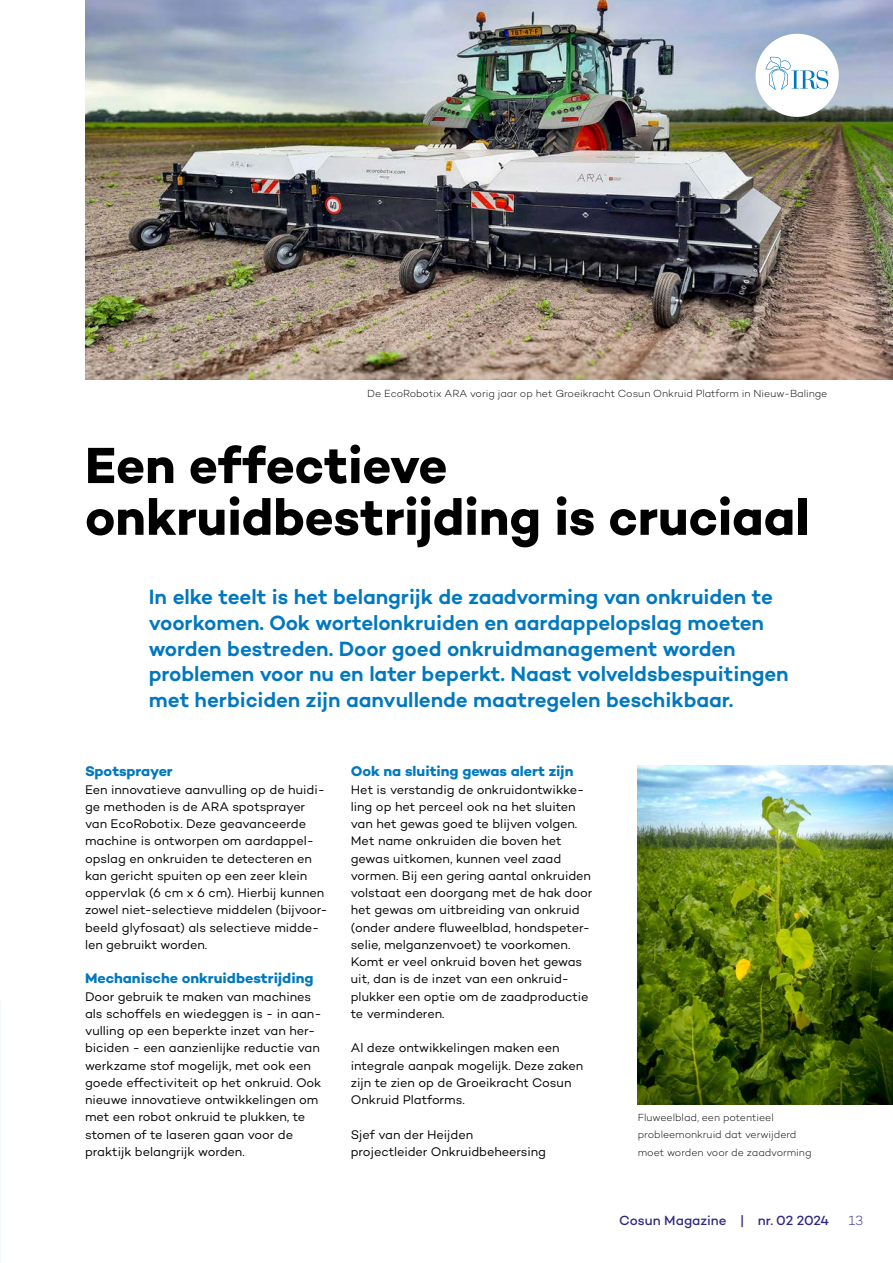
<style>
.page{position:relative;width:893px;height:1263px;background:#fff}
.page>*{position:absolute;margin:0;border:0;box-sizing:border-box;transform-origin:0 0}
.t1{font:700 51.75px/51.8px "Campton";letter-spacing:-.005em;color:#000}
.t2{font:600 21px/25.8px "Campton";letter-spacing:-.005em;color:#0078bf}
.t3{font:700 14.25px "Campton";color:#0078bf}
.t4{font:500 13.5px "Campton";color:#312783}
.t5{font:300 13.5px "Campton";color:#312783}
.t6{font:12.75px/17.2px "Campton";letter-spacing:-.005em;color:#000}
.t7{font:300 10.5px/17.2px "Campton";letter-spacing:-.005em;color:#000}
</style>
<div class="page">
<img style="left:85px;top:0;width:808px;height:379px">
<div style="left:756px;top:34px;width:83px;height:83px;background:#fff;border-radius:50%"></div>
<svg style="left:765px;top:57px;width:63px;height:33px"></svg>
<img style="left:638px;top:765px;width:255px;height:339px">
<p class="t7" style="left:367px;top:384px;width:462px">De EcoRobotix ARA vorig jaar op het Groeikracht Cosun Onkruid Platform in Nieuw-Balinge</p>
<h1 class="t1" style="left:85px;top:439px;width:726px">Een effectieve onkruidbestrijding is cruciaal</h1>
<p class="t2" style="left:149px;top:583px;width:641px">In elke teelt is het belangrijk de zaadvorming van onkruiden te voorkomen. Ook wortelonkruiden en aardappelopslag moeten worden bestreden. Door goed onkruidmanagement worden problemen voor nu en later beperkt. Naast volveldsbespuitingen met herbiciden zijn aanvullende maatregelen beschikbaar.</p>
<p class="t3" style="left:85px;top:762px;width:89px">Spotsprayer</p>
<p class="t6" style="left:85px;top:780px;width:244px">Een innovatieve aanvulling op de huidi&shy;ge methoden is de ARA spotsprayer van EcoRobotix. Deze geavanceerde machine is ontworpen om aardappel&shy;opslag en onkruiden te detecteren en kan gericht spuiten op een zeer klein oppervlak (6 cm x 6 cm). Hierbij kunnen zowel niet-selectieve middelen (bijvoor&shy;beeld glyfosaat) als selectieve midde&shy;len gebruikt worden.</p>
<p class="t3" style="left:85px;top:969px;width:230px">Mechanische onkruidbestrijding</p>
<p class="t6" style="left:85px;top:987px;width:238px">Door gebruik te maken van machines als schoffels en wiedeggen is - in aan&shy;vulling op een beperkte inzet van her&shy;biciden - een aanzienlijke reductie van werkzame stof mogelijk, met ook een goede effectiviteit op het onkruid. Ook nieuwe innovatieve ontwikkelingen om met een robot onkruid te plukken, te stomen of te laseren gaan voor de praktijk belangrijk worden.</p>
<p class="t3" style="left:351px;top:762px;width:224px">Ook na sluiting gewas alert zijn</p>
<p class="t6" style="left:351px;top:780px;width:243px">Het is verstandig de onkruidontwikke&shy;ling op het perceel ook na het sluiten van het gewas goed te blijven volgen.<br>Met name onkruiden die boven het gewas uitkomen, kunnen veel zaad vormen. Bij een gering aantal onkruiden volstaat een doorgang met de hak door het gewas om uitbreiding van onkruid (onder andere fluweelblad, hondspeter&shy;selie, melganzenvoet) te voorkomen.<br>Komt er veel onkruid boven het gewas uit, dan is de inzet van een onkruid&shy;plukker een optie om de zaadproductie te verminderen.</p>
<p class="t6" style="left:351px;top:1039px;width:234px">Al deze ontwikkelingen maken een integrale aanpak mogelijk. Deze zaken zijn te zien op de Groeikracht Cosun<br>Onkruid Platforms.</p>
<p class="t6" style="left:351px;top:1125px;width:197px">Sjef van der Heijden projectleider Onkruidbeheersing</p>
<p class="t7" style="left:638px;top:1109px;width:175px">Fluweelblad, een potentieel probleemonkruid dat verwijderd moet worden voor de zaadvorming</p>
<p class="t4" style="left:619px;top:1212px;width:211px">Cosun Magazine | nr. 02 2024</p>
<p class="t5" style="left:849px;top:1212px;width:16px">13</p>
</div>
